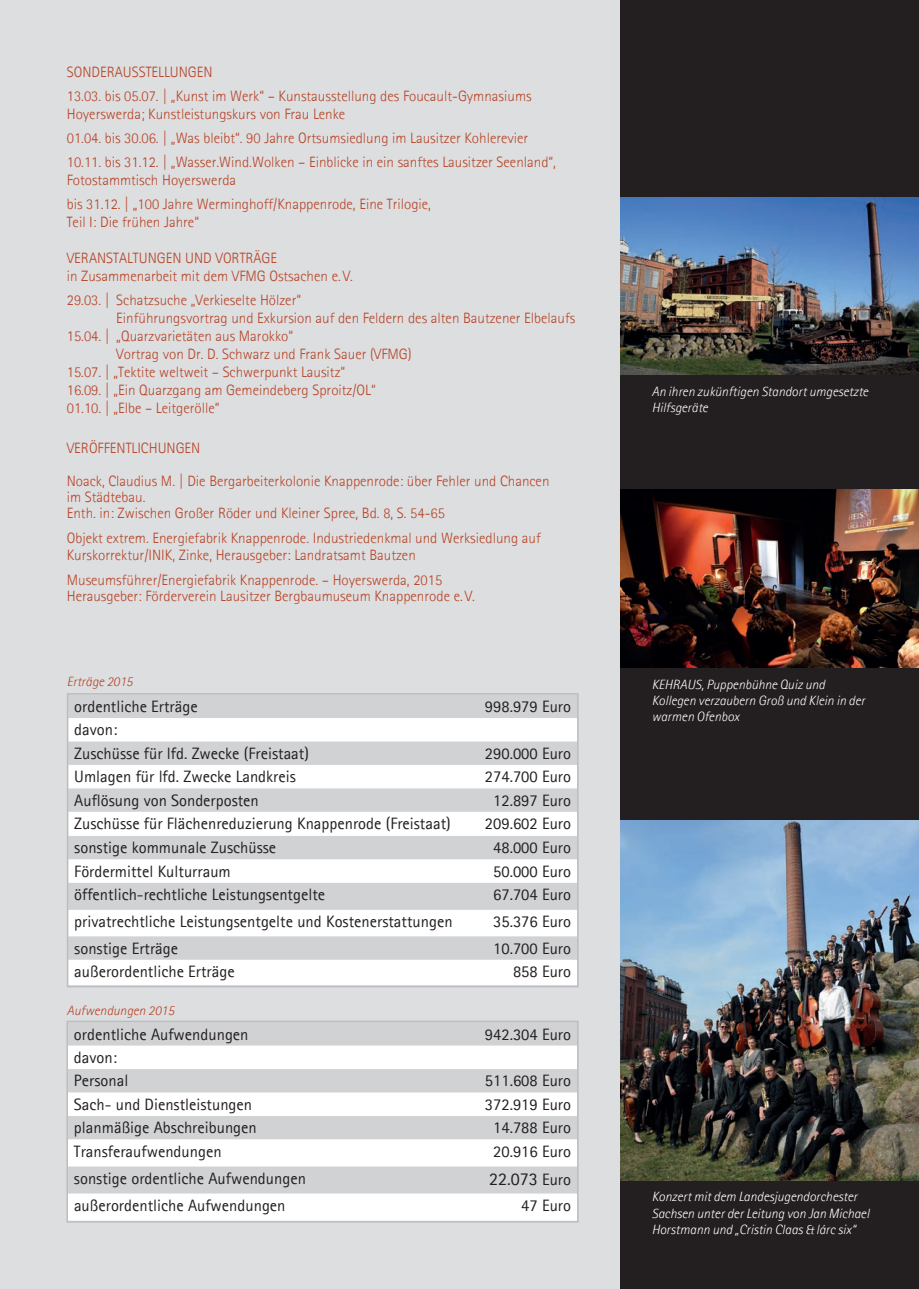
<style>
.page{position:relative;width:919px;height:1289px;background:#fff}
.page>*{position:absolute;margin:0;border:0;box-sizing:border-box;transform-origin:0 0}
.t1{font:18px "Agfa Rotis Sans Serif";color:#231f20}
.t2{font:16.5px/23.4px "Agfa Rotis Sans Serif";color:#231f20}
.t3{font:300 15px/24px "Agfa Rotis Sans Serif";color:#b74426}
.t4{font:italic 300 13.5px/16.2px "Agfa Rotis Sans Serif";color:#fffefa}
.t5{font:italic 300 13.5px/16.2px "Agfa Rotis Sans Serif";color:#fef8fa}
.t6{font:italic 300 13.5px/16.2px "Agfa Rotis Sans Serif";color:#fefafc}
.t7{font:italic 300 13.5px "Agfa Rotis Sans Serif";color:#b74426}
.s1{font-size:16.5px}
</style>
<div class="page">
<div style="left:0;top:0;width:898px;height:1288px;background:#dddee0"></div>
<div style="left:620px;top:0;width:298px;height:1288px;background:#231f20"></div>
<img style="left:620px;top:820px;width:298px;height:359px">
<img style="left:620px;top:198px;width:298px;height:176px">
<img style="left:620px;top:490px;width:298px;height:177px">
<div style="left:70px;top:696px;width:505px;height:22px;background:#d1d2d4"></div>
<svg style="left:70px;top:718px;width:505px;height:266px;fill:#fff"></svg>
<div style="left:67px;top:693px;width:511px;height:294px;border:2px solid #bcbdc0"></div>
<div style="left:69px;top:1023px;width:506px;height:22px;background:#d1d2d4"></div>
<svg style="left:69px;top:1046px;width:506px;height:173px;fill:#fff"></svg>
<div style="left:66px;top:1020px;width:512px;height:202px;border:2px solid #bcbdc0"></div>
<p class="t3" style="left:67px;top:60px;width:466px">SONDERAUSSTELLUNGEN<br>13.03. bis 05.07. | „Kunst im Werk“ – Kunstausstellung des Foucault-Gymnasiums</p>
<p class="t3" style="left:67px;top:102px;width:491px">Hoyerswerda; Kunstleistungskurs von Frau Lenke<br>01.04. bis 30.06. | „Was bleibt“. 90 Jahre Ortsumsiedlung im Lausitzer Kohlerevier<br>10.11. bis 31.12. | „Wasser.Wind.Wolken – Einblicke in ein sanftes Lausitzer Seenland“,</p>
<p class="t3" style="left:67px;top:168px;width:366px">Fotostammtisch Hoyerswerda<br>bis 31.12. | „100 Jahre Werminghoff/Knappenrode, Eine Trilogie,</p>
<p class="t3" style="left:67px;top:210px;width:134px">Teil I: Die frühen Jahre“</p>
<p class="t3" style="left:67px;top:249px;width:288px;line-height:18px">VERANSTALTUNGEN UND VORTRÄGE<br>in Zusammenarbeit mit dem VFMG Ostsachen e. V.</p>
<p class="t3" style="left:67px;top:288px;width:236px">29.03. | Schatzsuche „Verkieselte Hölzer“</p>
<p class="t3" style="left:116px;top:306px;width:460px">Einführungsvortrag und Exkursion auf den Feldern des alten Bautzener Elbelaufs</p>
<p class="t3" style="left:67px;top:324px;width:228px">15.04. | „Quarzvarietäten aus Marokko“</p>
<p class="t3" style="left:116px;top:342px;width:297px">Vortrag von Dr. D. Schwarz und Frank Sauer (VFMG)</p>
<p class="t3" style="left:67px;top:360px;width:280px">15.07. | „Tektite weltweit – Schwerpunkt Lausitz“</p>
<p class="t3" style="left:67px;top:378px;width:310px">16.09. | „Ein Quarzgang am Gemeindeberg Sproitz/OL“</p>
<p class="t3" style="left:67px;top:396px;width:154px">01.10. | „Elbe – Leitgerölle“</p>
<p class="t3" style="left:67px;top:431px;width:484px;line-height:32.4px">VERÖFFENTLICHUNGEN<br>Noack, Claudius M. | Die Bergarbeiterkolonie Knappenrode: über Fehler und Chancen</p>
<p class="t3" style="left:67px;top:488px;width:380px;line-height:16.2px">im Städtebau.<br>Enth. in: Zwischen Großer Röder und Kleiner Spree, Bd. 8, S. 54-65</p>
<p class="t3" style="left:67px;top:530px;width:475px;line-height:16.2px">Objekt extrem. Energiefabrik Knappenrode. Industriedenkmal und Werksiedlung auf<br>Kurskorrektur/INIK, Zinke, Herausgeber: Landratsamt Bautzen</p>
<p class="t3" style="left:67px;top:571px;width:409px;line-height:16.2px">Museumsführer/Energiefabrik Knappenrode. – Hoyerswerda, 2015<br>Herausgeber: Förderverein Lausitzer Bergbaumuseum Knappenrode e. V.</p>
<p class="t7" style="left:67px;top:673px;width:67px">Erträge 2015</p>
<p class="t2" style="left:74px;top:694px;width:125px">ordentliche Erträge</p>
<p class="t2" style="left:485px;top:694px;width:88px">998.979 Euro</p>
<p class="t2" style="left:74px;top:718px;width:236px">davon:<br>Zuschüsse für lfd. Zwecke (Freistaat)</p>
<p class="t2" style="left:485px;top:741px;width:88px">290.000 Euro</p>
<p class="t2" style="left:74px;top:764px;width:223px">Umlagen für lfd. Zwecke Landkreis</p>
<p class="t2" style="left:485px;top:764px;width:88px">274.700 Euro</p>
<p class="t2" style="left:74px;top:788px;width:186px">Auflösung von Sonderposten</p>
<p class="t2" style="left:493px;top:788px;width:79px">12.897 Euro</p>
<p class="t2" style="left:74px;top:811px;width:378px">Zuschüsse für Flächenreduzierung Knappenrode (Freistaat)</p>
<p class="t2" style="left:485px;top:811px;width:88px">209.602 Euro</p>
<p class="t2" style="left:74px;top:835px;width:203px">sonstige kommunale Zuschüsse</p>
<p class="t2" style="left:493px;top:835px;width:79px">48.000 Euro</p>
<p class="t2" style="left:74px;top:859px;width:158px">Fördermittel Kulturraum</p>
<p class="t2" style="left:493px;top:859px;width:79px">50.000 Euro</p>
<p class="t2" style="left:74px;top:882px;width:252px">öffentlich-rechtliche Leistungsentgelte</p>
<p class="t2" style="left:493px;top:882px;width:79px">67.704 Euro</p>
<p class="t2" style="left:74px;top:909px;width:380px">privatrechtliche Leistungsentgelte und Kostenerstattungen</p>
<p class="t2" style="left:493px;top:909px;width:79px">35.376 Euro</p>
<p class="t2" style="left:74px;top:936px;width:105px">sonstige Erträge</p>
<p class="t2" style="left:493px;top:936px;width:79px">10.700 Euro</p>
<p class="t2" style="left:74px;top:959px;width:162px">außerordentliche Erträge</p>
<p class="t2" style="left:513px;top:959px;width:60px">858 Euro</p>
<p class="t7" style="left:67px;top:1002px;width:109px">Aufwendungen 2015</p>
<p class="t2" style="left:74px;top:1022px;width:176px">ordentliche Aufwendungen</p>
<p class="t2" style="left:485px;top:1022px;width:88px">942.304 Euro</p>
<p class="t2" style="left:74px;top:1045px;width:56px">davon:<br>Personal</p>
<p class="t2" style="left:485px;top:1068px;width:88px">511.608 Euro</p>
<p class="t2" style="left:74px;top:1092px;width:180px">Sach- und Dienstleistungen</p>
<p class="t2" style="left:485px;top:1092px;width:88px">372.919 Euro</p>
<p class="t2" style="left:74px;top:1115px;width:184px">planmäßige Abschreibungen</p>
<p class="t2" style="left:493px;top:1115px;width:79px">14.788 Euro</p>
<p class="t2" style="left:74px;top:1139px;width:149px">Transferaufwendungen</p>
<p class="t2" style="left:493px;top:1139px;width:79px">20.916 Euro</p>
<p class="t2" style="left:74px;top:1166px;width:233px">sonstige ordentliche Aufwendungen</p>
<p class="t1" style="left:489px;top:1168px;width:83px">22.073 <span class="s1">Euro</span></p>
<p class="t2" style="left:74px;top:1193px;width:213px">außerordentliche Aufwendungen</p>
<p class="t2" style="left:521px;top:1193px;width:51px">47 Euro</p>
<p class="t6" style="left:651px;top:383px;width:218px">An ihren zukünftigen Standort umgesetzte<br>Hilfsgeräte</p>
<p class="t5" style="left:651px;top:676px;width:215px">KEHRAUS, Puppenbühne Quiz und<br>Kollegen verzaubern Groß und Klein in der warmen Ofenbox</p>
<p class="t4" style="left:651px;top:1188px;width:219px">Konzert mit dem Landesjugendorchester<br>Sachsen unter der Leitung von Jan Michael<br>Horstmann und „Cristin Claas &amp; lárc six“</p>
</div>
